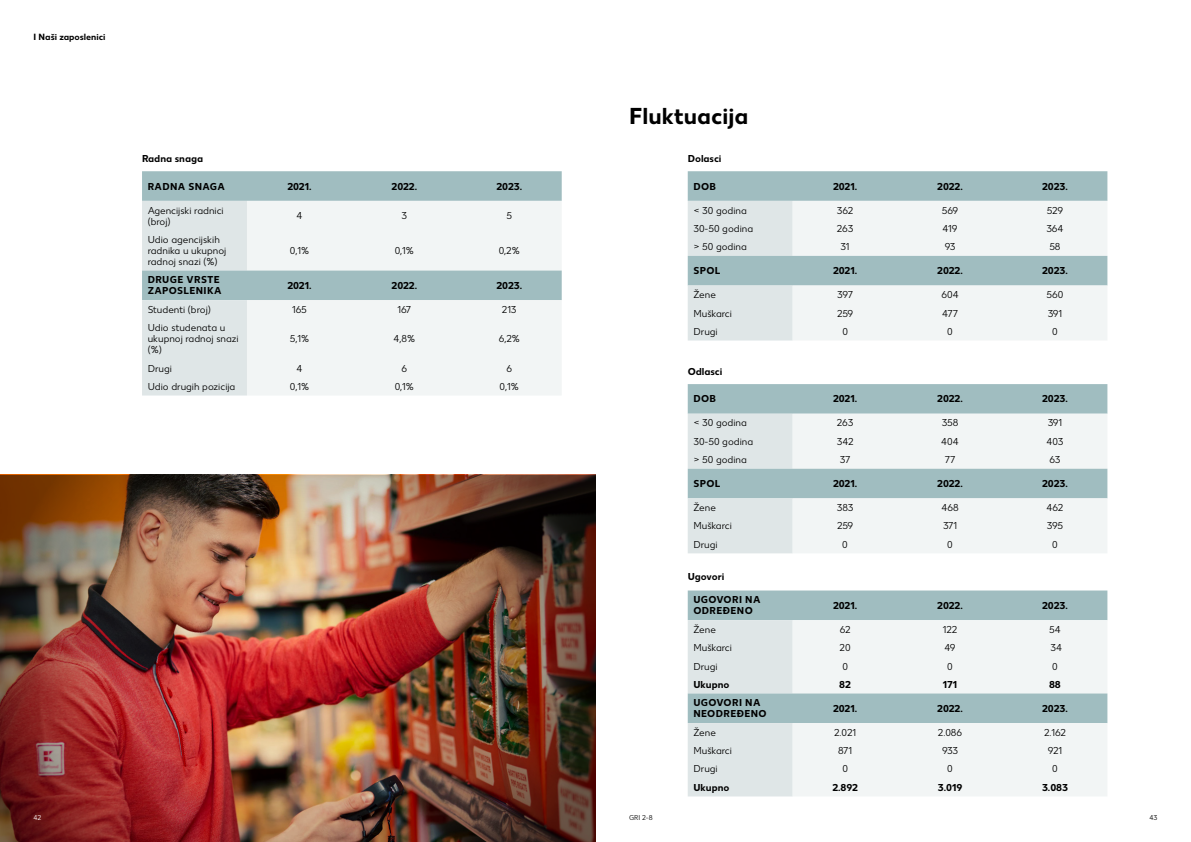
<style>
.page{position:relative;width:1191px;height:842px;background:#fff}
.page>*{position:absolute;margin:0;border:0;box-sizing:border-box;transform-origin:0 0}
.t1{font:700 23px "Kaufland";color:#000}
.t2{font:10px/11px "Kaufland";color:#000}
.t3{font:700 10px "Kaufland";color:#000}
.t4{font:700 10px/11px "Kaufland";letter-spacing:.035em;color:#000}
.t5{font:700 9px "Kaufland";color:#000}
.t6{font:7px "Kaufland";color:#000}
.t7{font:7px "Kaufland";color:#fff}
</style>
<div class="page">
<img style="left:0;top:475px;width:595px;height:367px">
<svg style="left:142px;top:171px;width:420px;height:224px"></svg>
<svg style="left:687px;top:171px;width:420px;height:169px"></svg>
<svg style="left:687px;top:384px;width:420px;height:169px"></svg>
<svg style="left:687px;top:590px;width:420px;height:206px"></svg>
<p class="t5" style="left:34px;top:32px;width:74px">I Naši zaposlenici</p>
<h1 class="t1" style="left:629px;top:103px;width:121px">Fluktuacija</h1>
<p class="t3" style="left:142px;top:152px;width:63px">Radna snaga</p>
<p class="t3" style="left:687px;top:152px;width:35px">Dolasci</p>
<p class="t4" style="left:148px;top:181px;width:79px">RADNA SNAGA</p>
<p class="t3" style="left:287px;top:180px;width:26px">2021.</p>
<p class="t3" style="left:391px;top:180px;width:27px">2022.</p>
<p class="t3" style="left:496px;top:180px;width:27px">2023.</p>
<p class="t2" style="left:148px;top:205px;width:78px">Agencijski radnici (broj)</p>
<p class="t2" style="left:296px;top:210px;width:7px">4</p>
<p class="t2" style="left:401px;top:210px;width:7px">3</p>
<p class="t2" style="left:506px;top:210px;width:7px">5</p>
<p class="t2" style="left:148px;top:234px;width:80px">Udio agencijskih radnika u ukupnoj radnoj snazi (%)</p>
<p class="t2" style="left:290px;top:245px;width:21px">0,1%</p>
<p class="t2" style="left:395px;top:245px;width:21px">0,1%</p>
<p class="t2" style="left:499px;top:245px;width:23px">0,2%</p>
<p class="t4" style="left:148px;top:275px;width:75px">DRUGE VRSTE<br>ZAPOSLENIKA</p>
<p class="t3" style="left:287px;top:279px;width:26px">2021.</p>
<p class="t3" style="left:391px;top:279px;width:27px">2022.</p>
<p class="t3" style="left:496px;top:279px;width:27px">2023.</p>
<p class="t2" style="left:148px;top:304px;width:65px">Studenti (broj)</p>
<p class="t2" style="left:292px;top:304px;width:16px">165</p>
<p class="t2" style="left:397px;top:304px;width:15px">167</p>
<p class="t2" style="left:502px;top:304px;width:16px">213</p>
<p class="t2" style="left:148px;top:323px;width:92px">Udio studenata u ukupnoj radnoj snazi (%)</p>
<p class="t2" style="left:290px;top:334px;width:21px">5,1%</p>
<p class="t2" style="left:393px;top:334px;width:23px">4,8%</p>
<p class="t2" style="left:499px;top:334px;width:23px">6,2%</p>
<p class="t2" style="left:148px;top:363px;width:26px">Drugi</p>
<p class="t2" style="left:296px;top:363px;width:7px">4</p>
<p class="t2" style="left:401px;top:363px;width:7px">6</p>
<p class="t2" style="left:506px;top:363px;width:7px">6</p>
<p class="t2" style="left:148px;top:381px;width:89px">Udio drugih pozicija</p>
<p class="t2" style="left:290px;top:381px;width:21px">0,1%</p>
<p class="t2" style="left:395px;top:381px;width:21px">0,1%</p>
<p class="t2" style="left:499px;top:381px;width:21px">0,1%</p>
<p class="t3" style="left:693px;top:180px;width:24px">DOB</p>
<p class="t3" style="left:833px;top:180px;width:26px">2021.</p>
<p class="t3" style="left:937px;top:180px;width:27px">2022.</p>
<p class="t3" style="left:1042px;top:180px;width:27px">2023.</p>
<p class="t2" style="left:693px;top:205px;width:55px">&lt; 30 godina</p>
<p class="t2" style="left:837px;top:205px;width:18px">362</p>
<p class="t2" style="left:941px;top:205px;width:18px">569</p>
<p class="t2" style="left:1046px;top:205px;width:18px">529</p>
<p class="t2" style="left:693px;top:223px;width:61px">30-50 godina</p>
<p class="t2" style="left:837px;top:223px;width:18px">263</p>
<p class="t2" style="left:942px;top:223px;width:16px">419</p>
<p class="t2" style="left:1046px;top:223px;width:19px">364</p>
<p class="t2" style="left:693px;top:242px;width:55px">&gt; 50 godina</p>
<p class="t2" style="left:840px;top:242px;width:10px">31</p>
<p class="t2" style="left:944px;top:242px;width:12px">93</p>
<p class="t2" style="left:1049px;top:242px;width:13px">58</p>
<p class="t3" style="left:693px;top:265px;width:29px">SPOL</p>
<p class="t3" style="left:833px;top:265px;width:26px">2021.</p>
<p class="t3" style="left:937px;top:265px;width:27px">2022.</p>
<p class="t3" style="left:1042px;top:265px;width:27px">2023.</p>
<p class="t2" style="left:693px;top:290px;width:24px">Žene</p>
<p class="t2" style="left:837px;top:290px;width:17px">397</p>
<p class="t2" style="left:941px;top:290px;width:19px">604</p>
<p class="t2" style="left:1046px;top:290px;width:18px">560</p>
<p class="t2" style="left:693px;top:308px;width:40px">Muškarci</p>
<p class="t2" style="left:837px;top:308px;width:18px">259</p>
<p class="t2" style="left:942px;top:308px;width:17px">477</p>
<p class="t2" style="left:1047px;top:308px;width:16px">391</p>
<p class="t2" style="left:693px;top:326px;width:26px">Drugi</p>
<p class="t2" style="left:842px;top:326px;width:7px">0</p>
<p class="t2" style="left:947px;top:326px;width:7px">0</p>
<p class="t2" style="left:1052px;top:326px;width:7px">0</p>
<p class="t3" style="left:688px;top:365px;width:36px">Odlasci</p>
<p class="t3" style="left:693px;top:393px;width:24px">DOB</p>
<p class="t3" style="left:833px;top:393px;width:26px">2021.</p>
<p class="t3" style="left:937px;top:393px;width:27px">2022.</p>
<p class="t3" style="left:1042px;top:393px;width:27px">2023.</p>
<p class="t2" style="left:693px;top:418px;width:55px">&lt; 30 godina</p>
<p class="t2" style="left:837px;top:418px;width:18px">263</p>
<p class="t2" style="left:941px;top:418px;width:18px">358</p>
<p class="t2" style="left:1047px;top:418px;width:16px">391</p>
<p class="t2" style="left:693px;top:436px;width:61px">30-50 godina</p>
<p class="t2" style="left:836px;top:436px;width:18px">342</p>
<p class="t2" style="left:941px;top:436px;width:19px">404</p>
<p class="t2" style="left:1046px;top:436px;width:18px">403</p>
<p class="t2" style="left:693px;top:454px;width:55px">&gt; 50 godina</p>
<p class="t2" style="left:840px;top:454px;width:12px">37</p>
<p class="t2" style="left:945px;top:454px;width:12px">77</p>
<p class="t2" style="left:1049px;top:454px;width:13px">63</p>
<p class="t3" style="left:693px;top:477px;width:29px">SPOL</p>
<p class="t3" style="left:833px;top:477px;width:26px">2021.</p>
<p class="t3" style="left:937px;top:477px;width:27px">2022.</p>
<p class="t3" style="left:1042px;top:477px;width:27px">2023.</p>
<p class="t2" style="left:693px;top:502px;width:24px">Žene</p>
<p class="t2" style="left:837px;top:502px;width:18px">383</p>
<p class="t2" style="left:941px;top:502px;width:19px">468</p>
<p class="t2" style="left:1046px;top:502px;width:18px">462</p>
<p class="t2" style="left:693px;top:521px;width:40px">Muškarci</p>
<p class="t2" style="left:837px;top:521px;width:18px">259</p>
<p class="t2" style="left:943px;top:521px;width:16px">371</p>
<p class="t2" style="left:1047px;top:521px;width:18px">395</p>
<p class="t2" style="left:693px;top:539px;width:26px">Drugi</p>
<p class="t2" style="left:842px;top:539px;width:7px">0</p>
<p class="t2" style="left:947px;top:539px;width:7px">0</p>
<p class="t2" style="left:1052px;top:539px;width:7px">0</p>
<p class="t3" style="left:687px;top:571px;width:38px">Ugovori</p>
<p class="t4" style="left:693px;top:595px;width:68px">UGOVORI NA<br>ODREĐENO</p>
<p class="t3" style="left:833px;top:599px;width:26px">2021.</p>
<p class="t3" style="left:937px;top:599px;width:27px">2022.</p>
<p class="t3" style="left:1042px;top:599px;width:27px">2023.</p>
<p class="t2" style="left:693px;top:624px;width:24px">Žene</p>
<p class="t2" style="left:839px;top:624px;width:12px">62</p>
<p class="t2" style="left:942px;top:624px;width:16px">122</p>
<p class="t2" style="left:1049px;top:624px;width:13px">54</p>
<p class="t2" style="left:693px;top:642px;width:40px">Muškarci</p>
<p class="t2" style="left:839px;top:642px;width:13px">20</p>
<p class="t2" style="left:944px;top:642px;width:13px">49</p>
<p class="t2" style="left:1050px;top:642px;width:13px">34</p>
<p class="t2" style="left:693px;top:661px;width:26px">Drugi</p>
<p class="t2" style="left:842px;top:661px;width:7px">0</p>
<p class="t2" style="left:947px;top:661px;width:7px">0</p>
<p class="t2" style="left:1052px;top:661px;width:7px">0</p>
<p class="t3" style="left:693px;top:678px;width:37px">Ukupno</p>
<p class="t3" style="left:839px;top:678px;width:13px">82</p>
<p class="t3" style="left:943px;top:678px;width:16px">171</p>
<p class="t3" style="left:1049px;top:678px;width:13px">88</p>
<p class="t4" style="left:693px;top:697px;width:75px">UGOVORI NA<br>NEODREĐENO</p>
<p class="t3" style="left:833px;top:702px;width:26px">2021.</p>
<p class="t3" style="left:937px;top:702px;width:27px">2022.</p>
<p class="t3" style="left:1042px;top:702px;width:27px">2023.</p>
<p class="t2" style="left:693px;top:727px;width:24px">Žene</p>
<p class="t2" style="left:834px;top:727px;width:23px">2.021</p>
<p class="t2" style="left:938px;top:727px;width:26px">2.086</p>
<p class="t2" style="left:1044px;top:727px;width:23px">2.162</p>
<p class="t2" style="left:693px;top:745px;width:40px">Muškarci</p>
<p class="t2" style="left:838px;top:745px;width:15px">871</p>
<p class="t2" style="left:942px;top:745px;width:18px">933</p>
<p class="t2" style="left:1047px;top:745px;width:16px">921</p>
<p class="t2" style="left:693px;top:764px;width:26px">Drugi</p>
<p class="t2" style="left:842px;top:764px;width:7px">0</p>
<p class="t2" style="left:947px;top:764px;width:7px">0</p>
<p class="t2" style="left:1052px;top:764px;width:7px">0</p>
<p class="t3" style="left:693px;top:781px;width:37px">Ukupno</p>
<p class="t3" style="left:832px;top:781px;width:27px">2.892</p>
<p class="t3" style="left:937px;top:781px;width:26px">3.019</p>
<p class="t3" style="left:1042px;top:781px;width:27px">3.083</p>
<p class="t7" style="left:34px;top:814px;width:9px">42</p>
<p class="t6" style="left:629px;top:814px;width:25px">GRI 2-8</p>
<p class="t6" style="left:1149px;top:814px;width:9px">43</p>
</div>
